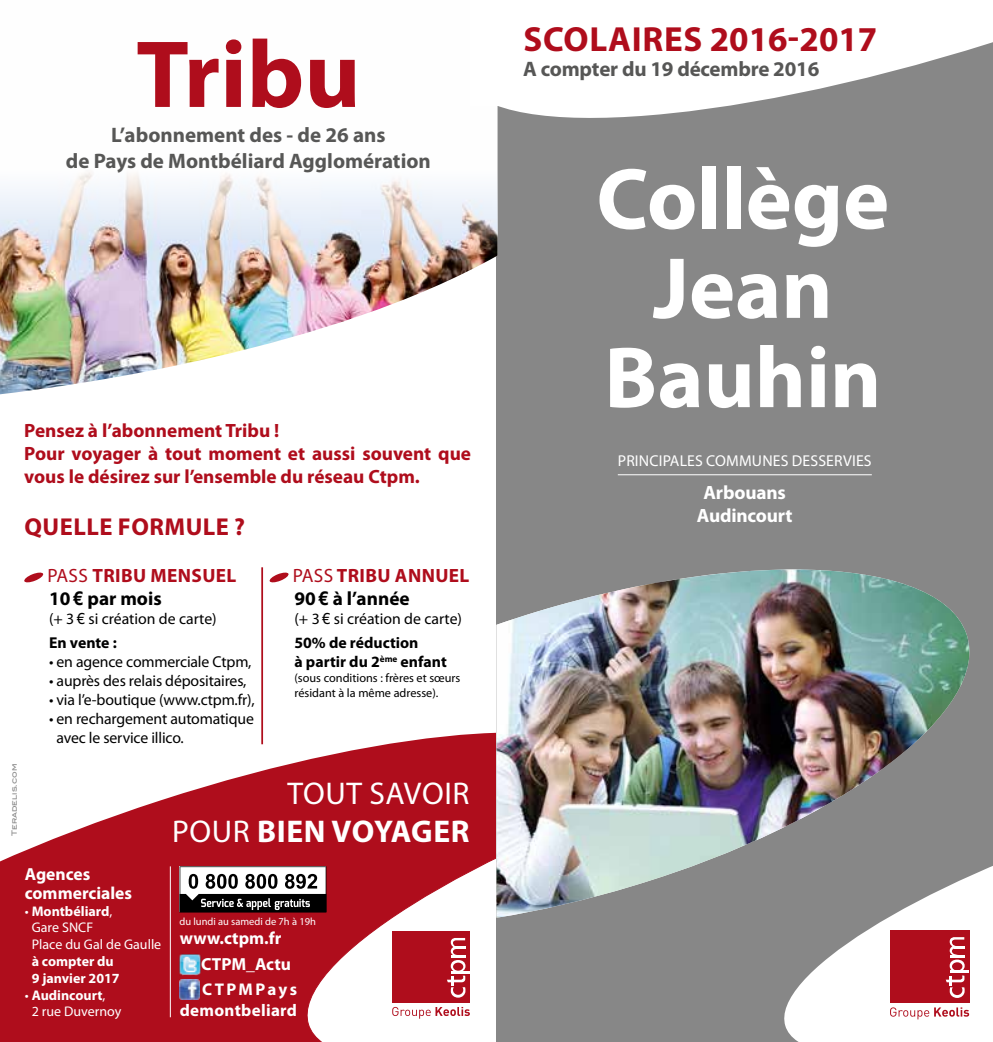
<style>
.page{position:relative;width:993px;height:1042px;background:#fff}
.page>*{position:absolute;margin:0;border:0;box-sizing:border-box;transform-origin:0 0}
.t1{font:700 96.25px "Myriad Pro";color:#af0d1c}
.t2{font:700 87.5px/89.2px "Myriad Pro";color:#fff;text-align:center}
.t3{font:700 35px "Myriad Pro";letter-spacing:.01em;color:#af0d1c}
.t4{font:700 31.5px "Myriad Pro";letter-spacing:.02em;color:#fff}
.t5{font:31.5px "Myriad Pro";letter-spacing:.02em;color:#fff}
.t6{font:700 24.5px "Myriad Pro";letter-spacing:.02em;color:#af0d1c}
.t7{font:700 21px/25.2px "Myriad Pro";color:#575756;text-align:center}
.t8{font:700 19.25px/23.1px "Myriad Pro";color:#af0d1c}
.t9{font:700 19.25px/23.1px "Myriad Pro";letter-spacing:.02em;color:#af0d1c}
.t10{font:700 19.25px/23.1px "Myriad Pro";letter-spacing:-.01em;color:#fff;text-align:center}
.t11{font:700 17.5px/19.2px "Myriad Pro";color:#fff}
.t12{font:700 16.97px/20.3px "Myriad Pro";letter-spacing:.02em;color:#fff;text-align:right}
.t13{font:15.75px/23.8px "Myriad Pro";letter-spacing:-.01em;color:#000}
.t14{font:15.75px "Myriad Pro";letter-spacing:.01em;color:#fff}
.t15{font:700 15.75px "Myriad Pro";color:#000}
.t16{font:14px/16.8px "Myriad Pro";color:#fff}
.t17{font:700 14px/16.8px "Myriad Pro";color:#fff}
.t18{font:12.25px/14.7px "Myriad Pro";color:#000}
.t19{font:10.5px "Myriad Pro";color:#fff}
.t20{font:7px "Blair Md ITCTT Medium";color:#878787}
.s1{font-weight:400}
.s2{color:#000}
.s3{font-family:"Helvetica Neue";color:#000}
.s4{font-family:"Helvetica Neue"}
.s5{font-weight:700}
</style>
<div class="page">
<svg style="left:0;top:710px;width:289px;height:332px;fill:#af0d1c"></svg>
<svg style="left:179px;top:866px;width:110px;height:46px"></svg>
<img style="left:180px;top:953px;width:21px;height:22px">
<img style="left:180px;top:979px;width:19px;height:20px">
<hr style="left:170px;top:866px;width:1px;height:151px;background:#fff">
<svg style="left:289px;top:732px;width:207px;height:310px;fill:#af0d1c"></svg>
<div style="left:392px;top:931px;width:77px;height:71px;background:#af0d1c"></div>
<svg style="left:447px;top:938px;width:22px;height:59px"></svg>
<svg style="left:392px;top:1007px;width:77px;height:11px"></svg>
<div style="left:496px;top:0;width:496px;height:1042px;background:#878787"></div>
<svg style="left:497px;top:0;width:495px;height:143px;fill:#fff"></svg>
<svg style="left:784px;top:918px;width:208px;height:124px;fill:#fff"></svg>
<div style="left:889px;top:930px;width:79px;height:72px;background:#af0d1c"></div>
<hr style="left:949px;top:970px;width:19px;height:3px;background:#fff">
<svg style="left:945px;top:937px;width:20px;height:61px"></svg>
<svg style="left:889px;top:1007px;width:79px;height:12px"></svg>
<img style="left:496px;top:569px;width:496px;height:349px">
<img style="left:0;top:106px;width:497px;height:288px">
<svg style="left:269px;top:572px;width:20px;height:11px"></svg>
<svg style="left:24px;top:572px;width:20px;height:11px"></svg>
<hr style="left:261px;top:567px;width:2px;height:177px;background:#af0d1c">
<div style="left:470px;top:0;width:40px;height:106px;background:#fff"></div>
<hr style="left:617px;top:474px;width:254px;height:1px;background:#fff">
<h1 class="t1" style="left:136px;top:12px;width:226px">Tribu</h1>
<h3 class="t7" style="left:66px;top:122px;width:366px">L’abonnement des - de 26 ans<br>de Pays de Montbéliard Agglomération</h3>
<p class="t8" style="left:24px;top:418px;width:448px">Pensez à l’abonnement Tribu !<br>Pour voyager à tout moment et aussi souvent que vous le désirez sur l’ensemble du réseau Ctpm.</p>
<h3 class="t6" style="left:25px;top:511px;width:222px">QUELLE FORMULE ?</h3>
<p class="t9" style="left:293px;top:564px;width:178px"><span class="s1">PASS</span> TRIBU ANNUEL<br><span class="s2">90</span><span class="s3">€</span> <span class="s2">à l’année</span></p>
<p class="t13" style="left:294px;top:607px;width:169px">(+ 3<span class="s4">€</span> si création de carte)<br><span class="s5">50% de réduction</span></p>
<p class="t15" style="left:294px;top:651px;width:154px">à partir du 2<sup>ème</sup> enfant</p>
<p class="t18" style="left:294px;top:670px;width:167px">(sous conditions : frères et sœurs résidant à la même adresse).</p>
<p class="t9" style="left:47px;top:564px;width:190px"><span class="s1">PASS</span> TRIBU MENSUEL<br><span class="s2">10</span><span class="s3">€</span> <span class="s2">par mois</span></p>
<p class="t13" style="left:49px;top:607px;width:169px">(+ 3<span class="s4">€</span> si création de carte)<br><span class="s5">En vente :</span></p>
<p class="t13" style="left:49px;top:650px;width:204px">• en agence commerciale Ctpm,</p>
<p class="t13" style="left:49px;top:668px;width:199px">• auprès des relais dépositaires,</p>
<p class="t13" style="left:49px;top:687px;width:207px">• via l’e-boutique (www.ctpm.fr),</p>
<p class="t13" style="left:57px;top:709px;width:199px;line-height:18.9px;text-indent:-7px">• en rechargement automatique avec le service illico.</p>
<p class="t20" style="left:8px;top:836px;width:74px;rotate:-90deg">Teradelis.com</p>
<p class="t11" style="left:25px;top:863px;width:109px">Agences commerciales</p>
<p class="t16" style="left:32px;top:902px;width:131px;text-indent:-7px">• <span class="s5">Montbéliard</span>,<br>Gare SNCF<br>Place du Gal de Gaulle</p>
<p class="t17" style="left:32px;top:952px;width:89px">à compter du<br>9 janvier 2017</p>
<p class="t16" style="left:32px;top:986px;width:91px;text-indent:-7px">• <span class="s5">Audincourt</span>,<br>2 rue Duvernoy</p>
<h3 class="t5" style="left:287px;top:774px;width:183px">TOUT SAVOIR</h3>
<h3 class="t4" style="left:172px;top:811px;width:299px"><span class="s1">POUR</span> BIEN VOYAGER</h3>
<p class="t19" style="left:179px;top:915px;width:138px">du lundi au samedi de 7h à 19h</p>
<p class="t11" style="left:201px;top:925px;width:91px;line-height:25.9px;text-indent:-21px">www.ctpm.fr<br>CTPM_Actu</p>
<p class="t12" style="left:180px;top:979px;width:119px">CTPMPays demontbeliard</p>
<h3 class="t3" style="left:523px;top:16px;width:355px">SCOLAIRES 2016-2017</h3>
<h3 class="t7" style="left:523px;top:56px;width:297px">A compter du 19 décembre 2016</h3>
<h2 class="t2" style="left:596px;top:152px;width:294px">Collège<br>Jean<br>Bauhin</h2>
<p class="t14" style="left:617px;top:451px;width:255px">PRINCIPALES COMMUNES DESSERVIES</p>
<p class="t10" style="left:696px;top:480px;width:97px">Arbouans<br>Audincourt</p>
</div>
